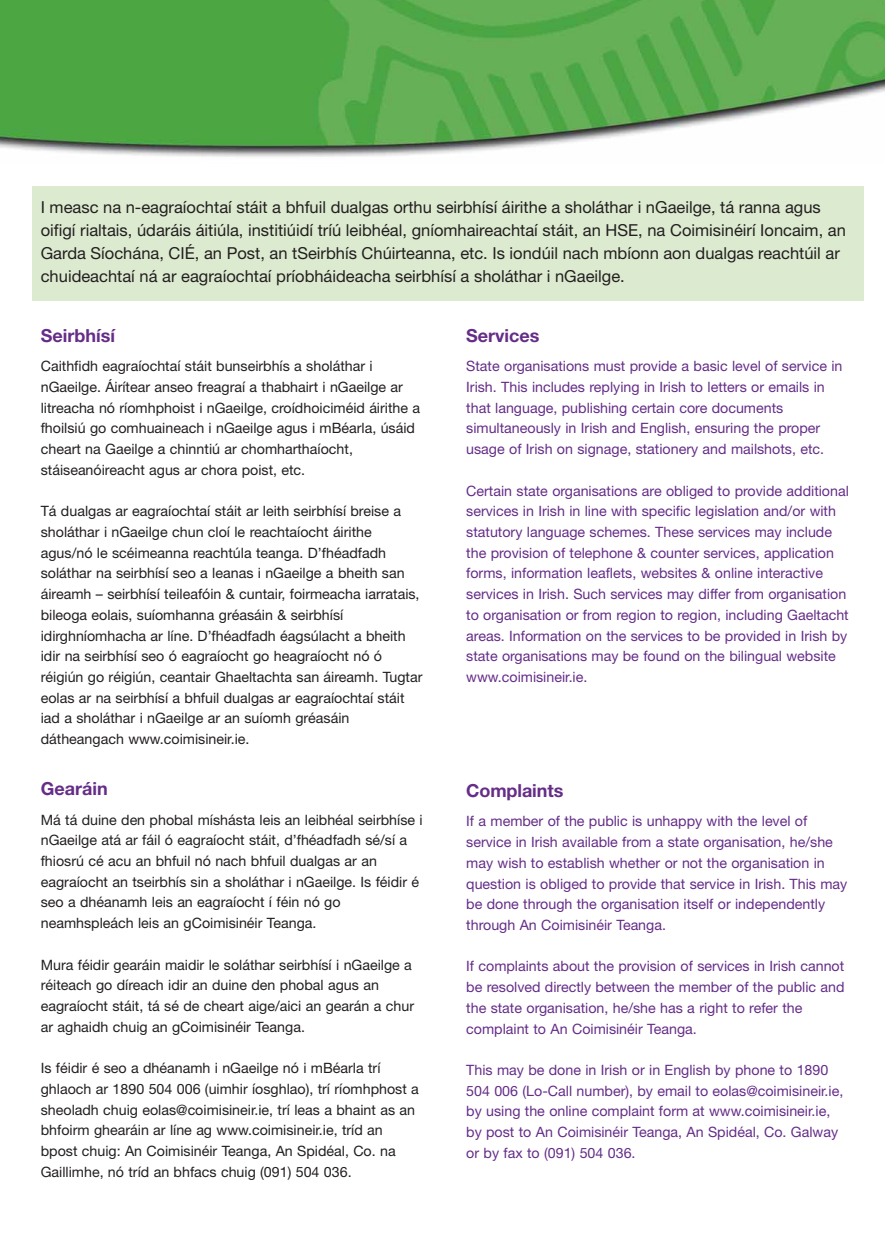
<style>
.page{position:relative;width:885px;height:1260px;background:#fff}
.page>*{position:absolute;margin:0;border:0;box-sizing:border-box;transform-origin:0 0}
.t1{font:700 18px "Helvetica Neue LT";color:#652d88}
.t2{font:16.5px/23.2px "Helvetica Neue LT";color:#231f1f}
.t3{font:14.25px/20.7px "Helvetica Neue LT";color:#231f1f}
.t4{font:14.25px/20.7px "Helvetica Neue LT";color:#652d88}
</style>
<div class="page">
<svg style="left:0;top:0;width:884px;height:301px"></svg>
<p class="t2" style="left:41px;top:197px;width:806px">I measc na n-eagraíochtaí stáit a bhfuil dualgas orthu seirbhísí áirithe a sholáthar i nGaeilge, tá ranna agus oifigí rialtais, údaráis áitiúla, institiúidí tríú leibhéal, gníomhaireachtaí stáit, an HSE, na Coimisinéirí Ioncaim, an Garda Síochána, CIÉ, an Post, an tSeirbhís Chúirteanna, etc. Is iondúil nach mbíonn aon dualgas reachtúil ar chuideachtaí ná ar eagraíochtaí príobháideacha seirbhísí a sholáthar i nGaeilge.</p>
<p class="t1" style="left:41px;top:329px;width:76px">Seirbhísí</p>
<p class="t3" style="left:41px;top:357px;width:381px">Caithfidh eagraíochtaí stáit bunseirbhís a sholáthar i nGaeilge. Áirítear anseo freagraí a thabhairt i nGaeilge ar litreacha nó ríomhphoist i nGaeilge, croídhoiciméid áirithe a fhoilsiú go comhuaineach i nGaeilge agus i mBéarla, úsáid cheart na Gaeilge a chinntiú ar chomharthaíocht, stáiseanóireacht agus ar chora poist, etc.</p>
<p class="t3" style="left:41px;top:502px;width:383px">Tá dualgas ar eagraíochtaí stáit ar leith seirbhísí breise a sholáthar i nGaeilge chun cloí le reachtaíocht áirithe agus/nó le scéimeanna reachtúla teanga. D’fhéadfadh soláthar na seirbhísí seo a leanas i nGaeilge a bheith san áireamh – seirbhísí teileafóin &amp; cuntair, foirmeacha iarratais, bileoga eolais, suíomhanna gréasáin &amp; seirbhísí idirghníomhacha ar líne. D’fhéadfadh éagsúlacht a bheith idir na seirbhísí seo ó eagraíocht go heagraíocht nó ó réigiún go réigiún, ceantair Ghaeltachta san áireamh. Tugtar eolas ar na seirbhísí a bhfuil dualgas ar eagraíochtaí stáit iad a sholáthar i nGaeilge ar an suíomh gréasáin dátheangach www.coimisineir.ie.</p>
<p class="t1" style="left:41px;top:782px;width:68px">Gearáin</p>
<p class="t3" style="left:41px;top:810px;width:383px">Má tá duine den phobal míshásta leis an leibhéal seirbhíse i nGaeilge atá ar fáil ó eagraíocht stáit, d’fhéadfadh sé/sí a fhiosrú cé acu an bhfuil nó nach bhfuil dualgas ar an eagraíocht an tseirbhís sin a sholáthar i nGaeilge. Is féidir é seo a dhéanamh leis an eagraíocht í féin nó go neamhspleách leis an gCoimisinéir Teanga.</p>
<p class="t3" style="left:41px;top:955px;width:375px">Mura féidir gearáin maidir le soláthar seirbhísí i nGaeilge a réiteach go díreach idir an duine den phobal agus an eagraíocht stáit, tá sé de cheart aige/aici an gearán a chur ar aghaidh chuig an gCoimisinéir Teanga.</p>
<p class="t3" style="left:41px;top:1059px;width:379px">Is féidir é seo a dhéanamh i nGaeilge nó i mBéarla trí ghlaoch ar 1890 504 006 (uimhir íosghlao), trí ríomhphost a sheoladh chuig eolas@coimisineir.ie, trí leas a bhaint as an bhfoirm ghearáin ar líne ag www.coimisineir.ie, tríd an bpost chuig: An Coimisinéir Teanga, An Spidéal, Co. na Gaillimhe, nó tríd an bhfacs chuig (091) 504 036.</p>
<p class="t1" style="left:466px;top:329px;width:75px">Services</p>
<p class="t4" style="left:466px;top:357px;width:378px">State organisations must provide a basic level of service in Irish. This includes replying in Irish to letters or emails in that language, publishing certain core documents simultaneously in Irish and English, ensuring the proper usage of Irish on signage, stationery and mailshots, etc.</p>
<p class="t4" style="left:466px;top:482px;width:384px">Certain state organisations are obliged to provide additional services in Irish in line with specific legislation and/or with statutory language schemes. These services may include the provision of telephone &amp; counter services, application forms, information leaflets, websites &amp; online interactive services in Irish. Such services may differ from organisation to organisation or from region to region, including Gaeltacht areas. Information on the services to be provided in Irish by state organisations may be found on the bilingual website www.coimisineir.ie.</p>
<p class="t1" style="left:466px;top:783px;width:99px">Complaints</p>
<p class="t4" style="left:466px;top:812px;width:382px">If a member of the public is unhappy with the level of service in Irish available from a state organisation, he/she may wish to establish whether or not the organisation in question is obliged to provide that service in Irish. This may be done through the organisation itself or independently through An Coimisinéir Teanga.</p>
<p class="t4" style="left:466px;top:957px;width:380px">If complaints about the provision of services in Irish cannot be resolved directly between the member of the public and the state organisation, he/she has a right to refer the complaint to An Coimisinéir Teanga.</p>
<p class="t4" style="left:466px;top:1061px;width:378px">This may be done in Irish or in English by phone to 1890<br>504 006 (Lo-Call number), by email to eolas@coimisineir.ie, by using the online complaint form at www.coimisineir.ie, by post to An Coimisinéir Teanga, An Spidéal, Co. Galway or by fax to (091) 504 036.</p>
</div>
